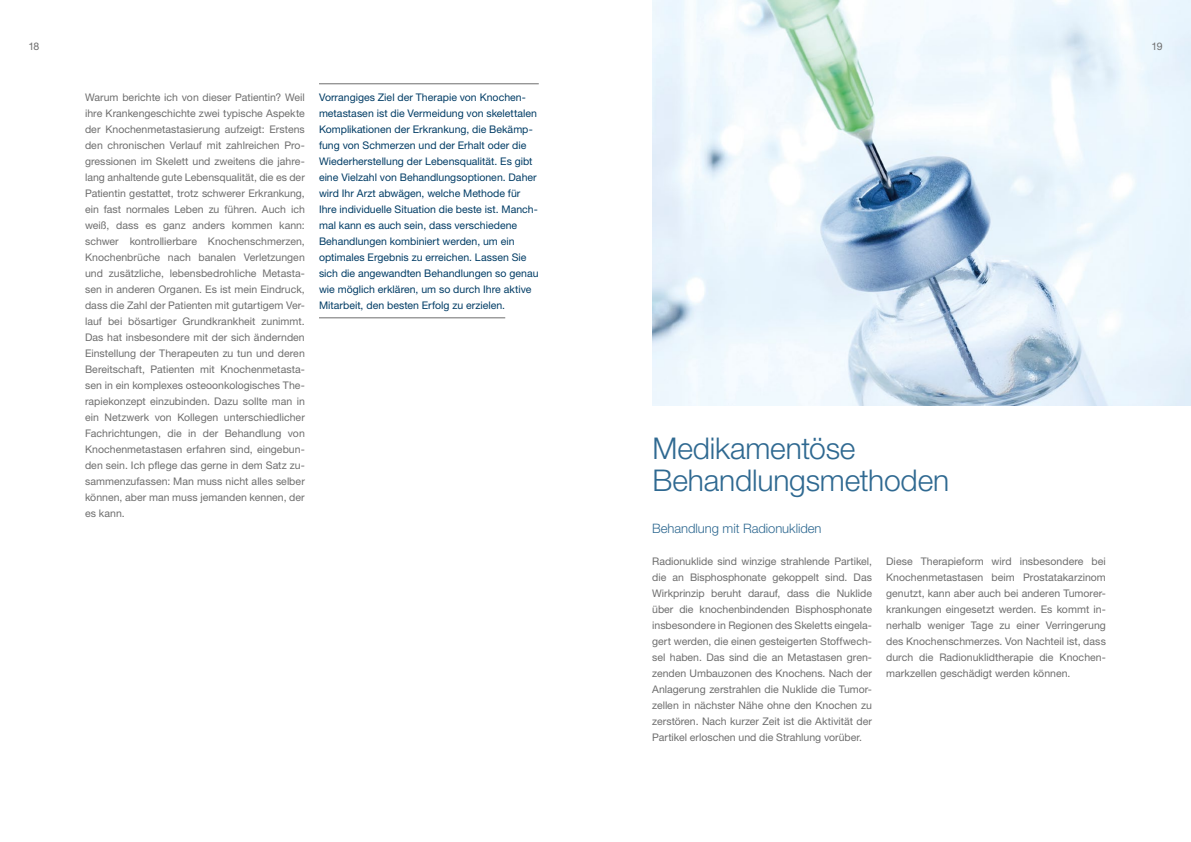
<style>
.page{position:relative;width:1191px;height:842px;background:#fff}
.page>*{position:absolute;margin:0;border:0;box-sizing:border-box;transform-origin:0 0}
.t1{font:300 30px/32px "Helvetica Neue LT Std";letter-spacing:-.005em;color:#2f6991}
.t2{font:300 13px "Helvetica Neue LT Std";letter-spacing:-.005em;color:#2f6991}
.t3{font:10.5px/16px "Helvetica Neue LT Std";color:#6e6e6e;text-align:justify}
.t4{font:10.5px/16px "Helvetica Neue LT Std";color:#003c65}
</style>
<div class="page">
<img style="left:652px;top:0;width:539px;height:405px">
<hr style="left:319px;top:84px;width:220px;height:1px;background:#6e6e6e">
<hr style="left:319px;top:318px;width:186px;height:1px;background:#6e6e6e">
<p class="t3" style="left:28px;top:38px;width:13px">18</p>
<p class="t3" style="left:1151px;top:38px;width:13px">19</p>
<p class="t3" style="left:85px;top:89px;width:221px">Warum berichte ich von dieser Patientin? Weil ihre Krankengeschichte zwei typische Aspekte der Knochenmetastasierung aufzeigt: Erstens den chronischen Verlauf mit zahlreichen Pro&shy;gressionen im Skelett und zweitens die jahre&shy;lang anhaltende gute Lebensqualität, die es der Patientin gestattet, trotz schwerer Erkrankung, ein fast normales Leben zu führen. Auch ich weiß, dass es ganz anders kommen kann: schwer kontrollierbare Knochenschmerzen, Knochenbrüche nach banalen Verletzungen und zusätzliche, lebensbedrohliche Metasta&shy;sen in anderen Organen. Es ist mein Eindruck, dass die Zahl der Patienten mit gutartigem Ver&shy;lauf bei bösartiger Grundkrankheit zunimmt.<br>Das hat insbesondere mit der sich ändernden Einstellung der Therapeuten zu tun und deren Bereitschaft, Patienten mit Knochenmetasta&shy;sen in ein komplexes osteoonkologisches The&shy;rapiekonzept einzubinden. Dazu sollte man in ein Netzwerk von Kollegen unterschiedlicher Fachrichtungen, die in der Behandlung von Knochenmetastasen erfahren sind, eingebun&shy;den sein. Ich pflege das gerne in dem Satz zu&shy;sammenzufassen: Man muss nicht alles selber können, aber man muss jemanden kennen, der es kann.</p>
<p class="t4" style="left:319px;top:89px;width:221px">Vorrangiges Ziel der Therapie von Knochen&shy;metastasen ist die Vermeidung von skelettalen Komplikationen der Erkrankung, die Bekämp&shy;fung von Schmerzen und der Erhalt oder die Wiederherstellung der Lebensqualität. Es gibt eine Vielzahl von Behandlungsoptionen. Daher wird Ihr Arzt abwägen, welche Methode für Ihre individuelle Situation die beste ist. Manch&shy;mal kann es auch sein, dass verschiedene Behandlungen kombiniert werden, um ein optimales Ergebnis zu erreichen. Lassen Sie sich die angewandten Behandlungen so genau wie möglich erklären, um so durch Ihre aktive Mitarbeit, den besten Erfolg zu erzielen.</p>
<h1 class="t1" style="left:652px;top:431px;width:298px">Medikamentöse<br>Behandlungsmethoden</h1>
<p class="t2" style="left:652px;top:520px;width:171px">Behandlung mit Radionukliden</p>
<p class="t3" style="left:652px;top:553px;width:221px">Radionuklide sind winzige strahlende Partikel, die an Bisphosphonate gekoppelt sind. Das Wirkprinzip beruht darauf, dass die Nuklide über die knochenbindenden Bisphosphonate insbesondere in Regionen des Skeletts eingela&shy;gert werden, die einen gesteigerten Stoffwech&shy;sel haben. Das sind die an Metastasen gren&shy;zenden Umbauzonen des Knochens. Nach der Anlagerung zerstrahlen die Nuklide die Tumor&shy;zellen in nächster Nähe ohne den Knochen zu zerstören. Nach kurzer Zeit ist die Aktivität der Partikel erloschen und die Strahlung vorüber.</p>
<p class="t3" style="left:886px;top:553px;width:221px">Diese Therapieform wird insbesondere bei Knochenmetastasen beim Prostatakarzinom genutzt, kann aber auch bei anderen Tumorer&shy;krankungen eingesetzt werden. Es kommt in&shy;nerhalb weniger Tage zu einer Verringerung des Knochenschmerzes. Von Nachteil ist, dass durch die Radionuklidtherapie die Knochen&shy;markzellen geschädigt werden können.</p>
</div>
